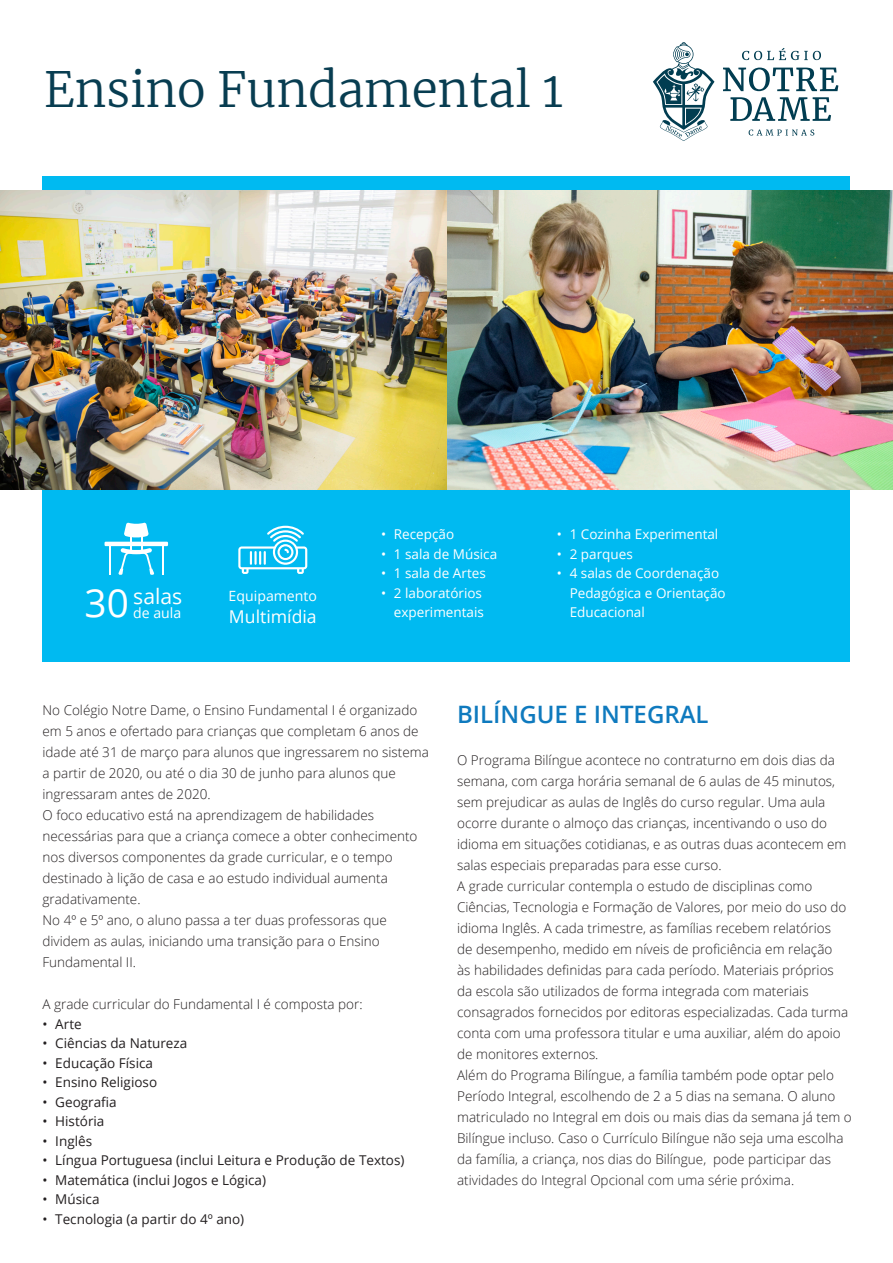
<style>
.page{position:relative;width:893px;height:1263px;background:#fff}
.page>*{position:absolute;margin:0;border:0;box-sizing:border-box;transform-origin:0 0}
.Titles{font:300 48px "Merriweather";color:#083d51}
.Pull_Quote_-_Yellow{font:38.7px "Open Sans";color:#fff}
.Subtitle{font:600 24px "Open Sans";color:#0f7abe}
.Pull_Quote_-_Yellow-2{font:21.15px "Open Sans";color:#fff}
.Pull_Quote_-_Yellow-3{font:17.55px "Open Sans";color:#fff}
.Pull_Quote_-_Yellow-4{font:14.1px "Open Sans";color:#fff}
.Body_Text{font:300 13.5px/21px "Open Sans";color:#231f20}
.t1{font:13.5px "Open Sans";color:#231f20}
.t2{font:13.5px/19.5px "Open Sans";color:#fff;text-align:right}
</style>
<div class="page">
<svg style="left:723px;top:68px;width:115px;height:23px"></svg>
<svg style="left:742px;top:48px;width:79px;height:12px"></svg>
<svg style="left:749px;top:130px;width:65px;height:5px"></svg>
<svg style="left:730px;top:97px;width:101px;height:24px"></svg>
<svg style="left:653px;top:42px;width:61px;height:99px"></svg>
<div style="left:43px;top:176px;width:807px;height:486px;background:#00baf1"></div>
<img style="left:0;top:191px;width:893px;height:298px">
<hr style="left:105px;top:542px;width:63px;height:4px;background:#fff">
<hr style="left:162px;top:546px;width:2px;height:29px;background:#fff">
<hr style="left:109px;top:546px;width:2px;height:29px;background:#fff">
<svg style="left:118px;top:523px;width:36px;height:52px"></svg>
<svg style="left:238px;top:526px;width:69px;height:48px"></svg>
<p class="Titles" style="left:44px;top:57px;width:521px">Ensino Fundamental 1</p>
<p class="Pull_Quote_-_Yellow" style="left:85px;top:576px;width:46px">30</p>
<p class="Pull_Quote_-_Yellow-2" style="left:133px;top:582px;width:51px">salas</p>
<p class="Pull_Quote_-_Yellow-4" style="left:133px;top:603px;width:50px">de aula</p>
<p class="Pull_Quote_-_Yellow-4" style="left:229px;top:587px;width:90px">Equipamento</p>
<p class="Pull_Quote_-_Yellow-3" style="left:229px;top:604px;width:89px">Multimídia</p>
<p class="t2" style="left:381px;top:524px;width:75px">• Recepção</p>
<p class="t2" style="left:381px;top:544px;width:117px">• 1 sala de Música</p>
<p class="t2" style="left:381px;top:563px;width:106px">• 1 sala de Artes</p>
<p class="t2" style="left:381px;top:583px;width:104px">• 2 laboratórios experimentais</p>
<p class="t2" style="left:557px;top:524px;width:163px">• 1 Cozinha Experimental</p>
<p class="t2" style="left:557px;top:544px;width:77px">• 2 parques</p>
<p class="t2" style="left:570px;top:563px;width:158px;text-align:left;text-indent:-13px">• 4 salas de Coordenação<br>Pedagógica e Orientação<br>Educacional</p>
<p class="Body_Text" style="left:43px;top:699px;width:388px">No Colégio Notre Dame, o Ensino Fundamental I é organizado em 5 anos e ofertado para crianças que completam 6 anos de idade até 31 de março para alunos que ingressarem no sistema a partir de 2020, ou até o dia 30 de junho para alunos que ingressaram antes de 2020.<br>O foco educativo está na aprendizagem de habilidades necessárias para que a criança comece a obter conhecimento nos diversos componentes da grade curricular, e o tempo destinado à lição de casa e ao estudo individual aumenta gradativamente.</p>
<p class="Body_Text" style="left:43px;top:909px;width:346px">No 4º e 5º ano, o aluno passa a ter duas professoras que dividem as aulas, iniciando uma transição para o Ensino<br>Fundamental II.</p>
<p class="Body_Text" style="left:43px;top:993px;width:322px">A grade curricular do Fundamental I é composta por:</p>
<p class="t1" style="left:43px;top:1014px;width:41px">• Arte</p>
<p class="t1" style="left:43px;top:1034px;width:146px">• Ciências da Natureza</p>
<p class="t1" style="left:43px;top:1053px;width:112px">• Educação Física</p>
<p class="t1" style="left:43px;top:1073px;width:116px">• Ensino Religioso</p>
<p class="t1" style="left:43px;top:1092px;width:76px">• Geografia</p>
<p class="t1" style="left:43px;top:1112px;width:63px">• História</p>
<p class="t1" style="left:43px;top:1131px;width:51px">• Inglês</p>
<p class="t1" style="left:43px;top:1151px;width:363px">• Língua Portuguesa (inclui Leitura e Produção de Textos)</p>
<p class="t1" style="left:43px;top:1170px;width:225px">• Matemática (inclui Jogos e Lógica)</p>
<p class="t1" style="left:43px;top:1190px;width:59px">• Música</p>
<p class="t1" style="left:43px;top:1209px;width:203px">• Tecnologia (a partir do 4º ano)</p>
<p class="Subtitle" style="left:457px;top:698px;width:253px">BILÍNGUE E INTEGRAL</p>
<p class="Body_Text" style="left:457px;top:749px;width:391px">O Programa Bilíngue acontece no contraturno em dois dias da semana, com carga horária semanal de 6 aulas de 45 minutos, sem prejudicar as aulas de Inglês do curso regular. Uma aula ocorre durante o almoço das crianças, incentivando o uso do idioma em situações cotidianas, e as outras duas acontecem em salas especiais preparadas para esse curso.</p>
<p class="Body_Text" style="left:457px;top:875px;width:393px">A grade curricular contempla o estudo de disciplinas como Ciências, Tecnologia e Formação de Valores, por meio do uso do idioma Inglês. A cada trimestre, as famílias recebem relatórios de desempenho, medido em níveis de proficiência em relação às habilidades definidas para cada período. Materiais próprios da escola são utilizados de forma integrada com materiais consagrados fornecidos por editoras especializadas. Cada turma conta com uma professora titular e uma auxiliar, além do apoio de monitores externos.</p>
<p class="Body_Text" style="left:457px;top:1064px;width:396px">Além do Programa Bilíngue, a família também pode optar pelo Período Integral, escolhendo de 2 a 5 dias na semana. O aluno matriculado no Integral em dois ou mais dias da semana já tem o Bilíngue incluso. Caso o Currículo Bilíngue não seja uma escolha da família, a criança, nos dias do Bilíngue, pode participar das atividades do Integral Opcional com uma série próxima.</p>
</div>
